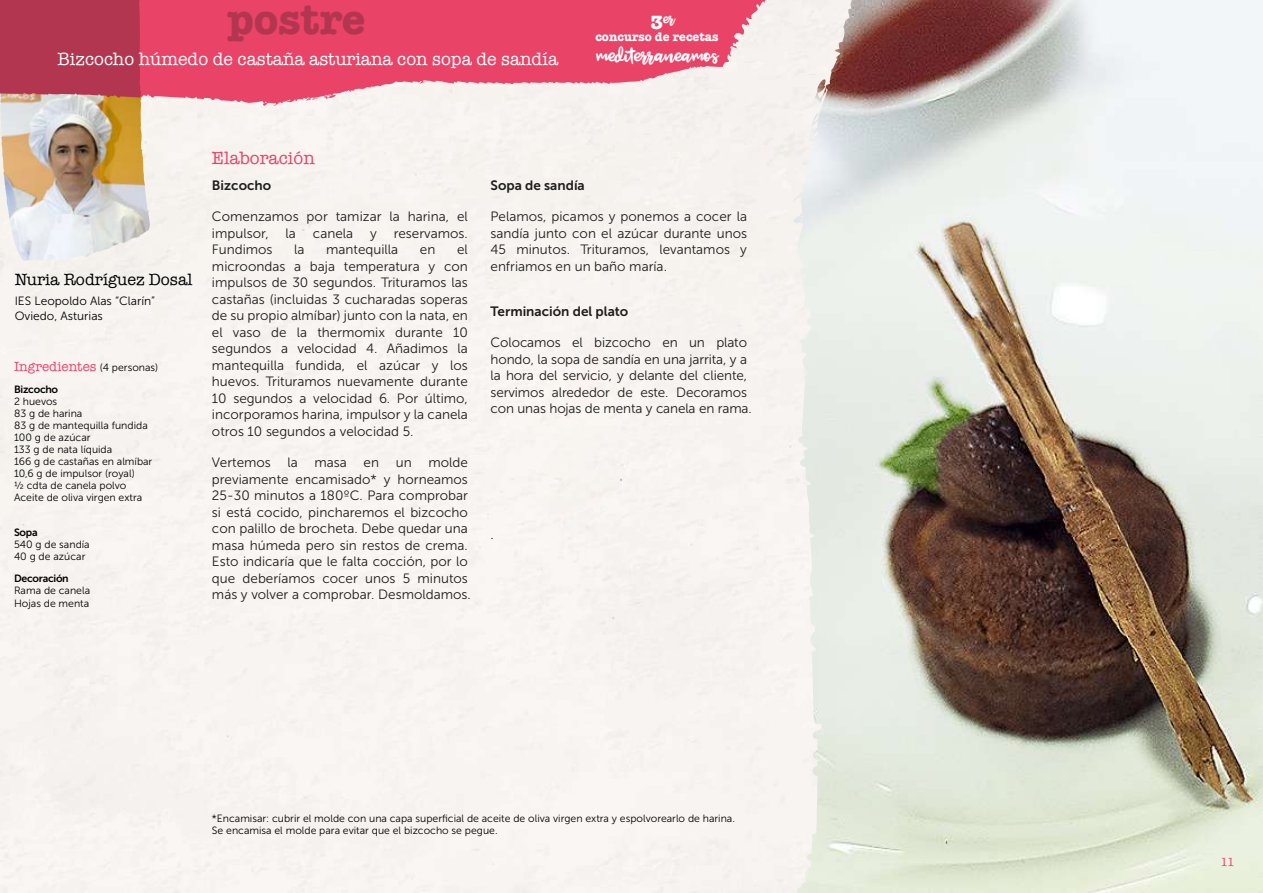
<style>
.page{position:relative;width:1263px;height:893px;background:#fff}
.page>*{position:absolute;margin:0;border:0;box-sizing:border-box;transform-origin:0 0}
.t1{font:700 43.5px "American Typewriter";color:#b33650}
.t2{font:19.05px "Jenthill";color:#fff}
.t3{font:18px "American Typewriter";color:#fff}
.t4{font:18px "American Typewriter";color:#e94368}
.t5{font:16.5px "American Typewriter";color:#000}
.t6{font:14.85px "Jenthill";color:#fff}
.t7{font:13.5px/16.5px "Museo Sans 300";color:#1d1d1b}
.t8{font:13.5px "Museo Sans 700";color:#1d1d1b}
.t9{font:13.5px "American Typewriter";color:#e94368}
.t10{font:700 12.6px "American Typewriter";color:#fff}
.t11{font:12px/15px "Museo Sans 300";color:#000}
.t12{font:12px "American Typewriter";color:#e94368}
.t13{font:10.5px/12px "Museo Sans 300";color:#000}
.t14{font:10.5px "Museo Sans 700";letter-spacing:-.025em;color:#000}
.s1{font-family:"American Typewriter";font-weight:700;font-size:19.65px}
.s2{font-family:"Museo Sans 300";font-size:10.5px;color:#000}
</style>
<div class="page">
<img style="left:0;top:0;width:1263px;height:893px">
<img style="left:0;top:106px;width:152px;height:156px">
<svg style="left:0;top:0;width:771px;height:106px;fill:#e94368"></svg>
<div style="left:0;top:0;width:142px;height:98px;background:#b33650"></div>
<img style="left:792px;top:0;width:60px;height:732px">
<h1 class="t1" style="left:228px;top:-7px;width:139px">postre</h1>
<p class="t6" style="left:650px;top:9px;width:26px"><span class="s1">3</span>er</p>
<p class="t10" style="left:595px;top:29px;width:125px">concurso de recetas</p>
<h3 class="t3" style="left:57px;top:49px;width:502px">Bizcocho húmedo de castaña asturiana con sopa de sandía</h3>
<h2 class="t2" style="left:596px;top:43px;width:123px">mediterraneamos</h2>
<p class="t5" style="left:15px;top:270px;width:179px">Nuria Rodríguez Dosal</p>
<p class="t11" style="left:15px;top:293px;width:142px">IES Leopoldo Alas “Clarín”<br>Oviedo, Asturias</p>
<p class="t9" style="left:14px;top:359px;width:146px">Ingredientes <span class="s2">(4 personas)</span></p>
<p class="t14" style="left:14px;top:384px;width:46px">Bizcocho</p>
<p class="t13" style="left:14px;top:396px;width:140px">2 huevos<br>83 g de harina<br>83 g de mantequilla fundida<br>100 g de azúcar<br>133 g de nata líquida<br>166 g de castañas en almíbar<br>10,6 g de impulsor (royal)<br>½ cdta de canela polvo<br>Aceite de oliva virgen extra</p>
<p class="t14" style="left:14px;top:526px;width:25px">Sopa</p>
<p class="t13" style="left:14px;top:538px;width:77px">540 g de sandía<br>40 g de azúcar</p>
<p class="t14" style="left:14px;top:573px;width:56px">Decoración</p>
<p class="t13" style="left:14px;top:585px;width:78px">Rama de canela<br>Hojas de menta</p>
<h3 class="t4" style="left:212px;top:147px;width:104px">Elaboración</h3>
<p class="t8" style="left:212px;top:177px;width:61px">Bizcocho</p>
<p class="t7" style="left:212px;top:208px;width:257px">Comenzamos por tamizar la harina, el impulsor,</p>
<p class="t7" style="left:286px;top:225px;width:12px">la</p>
<p class="t7" style="left:313px;top:225px;width:42px">canela</p>
<p class="t7" style="left:370px;top:225px;width:8px">y</p>
<p class="t7" style="left:394px;top:225px;width:76px">reservamos.</p>
<p class="t7" style="left:212px;top:241px;width:257px;text-align:justify;text-indent:245px">el microondas a baja temperatura y con impulsos de 30 segundos. Trituramos las castañas (incluidas 3 cucharadas soperas de su propio almíbar) junto con la nata, en el vaso de la thermomix durante 10 segundos a velocidad 4. Añadimos la mantequilla fundida, el azúcar y los huevos. Trituramos nuevamente durante 10 segundos a velocidad 6. Por último, incorporamos harina, impulsor y la canela otros 10 segundos a velocidad 5.</p>
<p class="t7" style="left:212px;top:454px;width:260px">Vertemos la masa en un molde previamente encamisado* y horneamos 25-30 minutos a 180ºC. Para comprobar si está cocido, pincharemos el bizcocho con palillo de brocheta. Debe quedar una masa húmeda pero sin restos de crema.<br>Esto indicaría que le falta cocción, por lo que deberíamos cocer unos 5 minutos más y volver a comprobar. Desmoldamos.</p>
<p class="t7" style="left:212px;top:241px;width:62px">Fundimos</p>
<p class="t7" style="left:294px;top:241px;width:12px">la</p>
<p class="t7" style="left:326px;top:241px;width:74px">mantequilla</p>
<p class="t7" style="left:420px;top:241px;width:17px">en</p>
<p class="t8" style="left:490px;top:177px;width:96px">Sopa de sandía</p>
<p class="t7" style="left:490px;top:208px;width:258px;text-align:justify">Pelamos, picamos y ponemos a cocer la sandía junto con el azúcar durante unos 45 minutos. Trituramos, levantamos y enfriamos en un baño maría.</p>
<p class="t8" style="left:490px;top:303px;width:139px">Terminación del plato</p>
<p class="t7" style="left:490px;top:334px;width:263px">Colocamos el bizcocho en un plato hondo, la sopa de sandía en una jarrita, y a la hora del servicio, y delante del cliente, servimos alrededor de este. Decoramos con unas hojas de menta y canela en rama.</p>
<p class="t7" style="left:490px;top:526px;width:5px">.</p>
<p class="t13" style="left:212px;top:813px;width:524px">*Encamisar: cubrir el molde con una capa superficial de aceite de oliva virgen extra y espolvorearlo de harina.<br>Se encamisa el molde para evitar que el bizcocho se pegue.</p>
<p class="t12" style="left:1220px;top:855px;width:16px">11</p>
</div>
